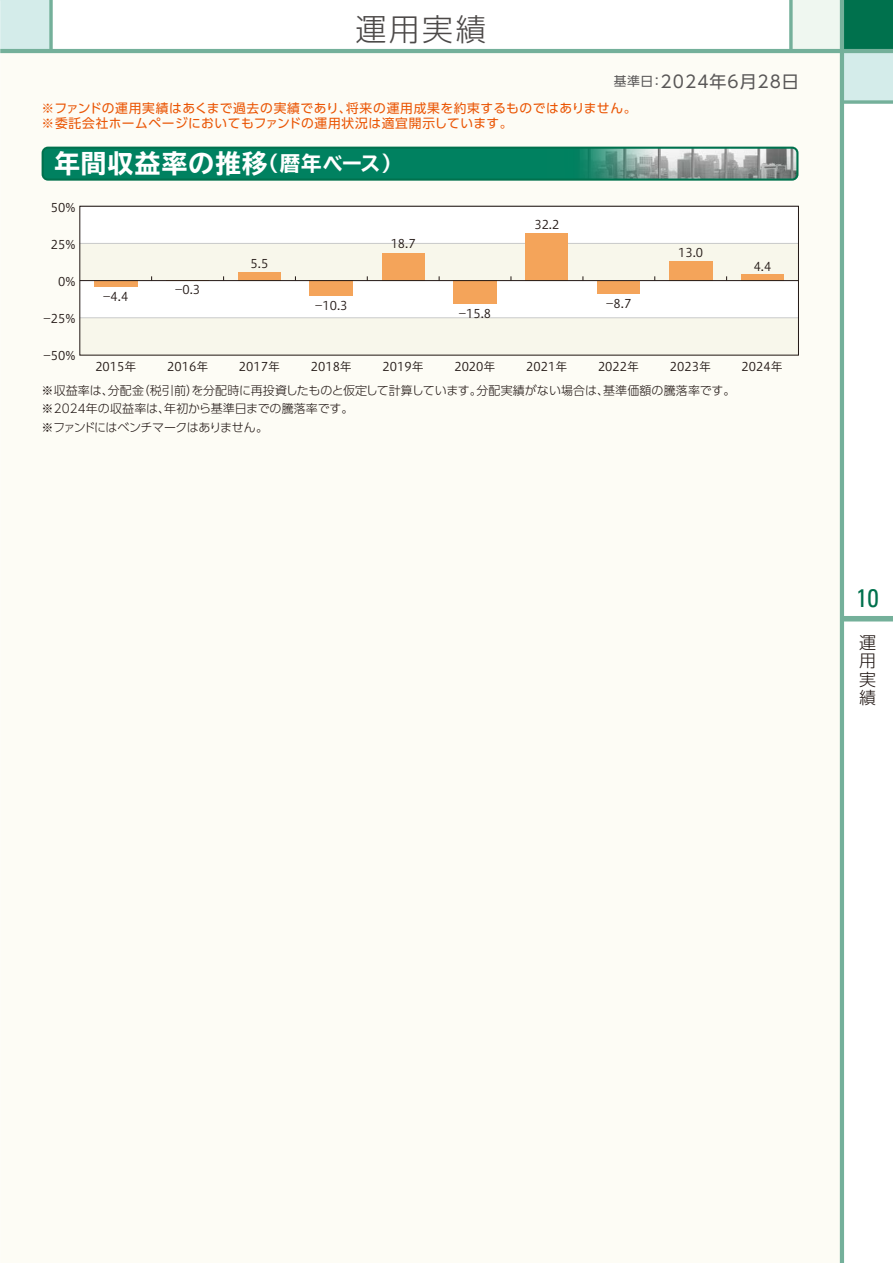
<style>
.page{position:relative;width:893px;height:1263px;background:#fff}
.page>*{position:absolute;margin:0;border:0;box-sizing:border-box;transform-origin:0 0}
.t1{font:300 30.9px "UD Shin Go Pro";color:#4c4948}
.t2{font:700 expanded 25.5px "TBUD Go Std";letter-spacing:.05em;color:#fff}
.t3{font:condensed 25.5px "Univers";color:#00714d}
.t4{font:16.95px "UD Shin Go Pro";letter-spacing:.06em;color:#595757}
.t5{font:300 16.95px/18.6px "UD Shin Go Pro";color:#221815;text-align:justify}
.t6{font:12.75px/14.9px "UD Shin Go Pro";letter-spacing:.045em;color:#ea5504}
.t7{font:300 12px/18px "UD Shin Go Pro";letter-spacing:-.01em;color:#221815}
.t8{font:12px "Hiragino UD Sans Std W3";color:#221815}
.s1{font-size:12.75px}
.s2{font-size:20.4px}
</style>
<div class="page">
<div style="left:0;top:0;width:51px;height:51px;background:#d4ecea"></div>
<div style="left:842px;top:0;width:51px;height:51px;background:#00714d"></div>
<div style="left:842px;top:51px;width:51px;height:51px;background:#d4ecea"></div>
<div style="left:791px;top:0;width:51px;height:51px;background:#eff7f0"></div>
<div style="left:842px;top:616px;width:51px;height:5px;background:#74b09a"></div>
<div style="left:0;top:51px;width:842px;height:1212px;background:#fdfcf5"></div>
<hr style="left:840px;top:0;width:4px;height:1263px;background:#74b09a">
<hr style="left:0;top:49px;width:893px;height:4px;background:#74b09a">
<svg style="left:844px;top:100px;width:49px;height:4px"></svg>
<svg style="left:49px;top:0;width:4px;height:49px"></svg>
<svg style="left:789px;top:0;width:4px;height:49px"></svg>
<svg style="left:42px;top:147px;width:756px;height:34px;background:#05805f"></svg>
<img style="left:542px;top:149px;width:254px;height:29px">
<div style="left:80px;top:206px;width:718px;height:37px;background:#fff"></div>
<div style="left:80px;top:281px;width:718px;height:37px;background:#fff"></div>
<div style="left:80px;top:318px;width:718px;height:37px;background:#f8f7eb"></div>
<div style="left:80px;top:243px;width:718px;height:38px;background:#f8f7eb"></div>
<hr style="left:80px;top:243px;width:718px;height:1px;background:#c9caca">
<hr style="left:80px;top:317px;width:718px;height:1px;background:#c9caca">
<div style="left:80px;top:206px;width:719px;height:149px;border:1px solid #221815"></div>
<div style="left:741px;top:274px;width:43px;height:7px;background:#f4a45a"></div>
<div style="left:669px;top:261px;width:43px;height:20px;background:#f4a45a"></div>
<div style="left:597px;top:281px;width:43px;height:13px;background:#f4a45a"></div>
<div style="left:525px;top:233px;width:43px;height:48px;background:#f4a45a"></div>
<div style="left:454px;top:281px;width:43px;height:23px;background:#f4a45a"></div>
<div style="left:382px;top:253px;width:43px;height:28px;background:#f4a45a"></div>
<div style="left:310px;top:281px;width:43px;height:15px;background:#f4a45a"></div>
<div style="left:238px;top:272px;width:43px;height:9px;background:#f4a45a"></div>
<hr style="left:166px;top:281px;width:43px;height:1px;background:#f4a45a">
<div style="left:94px;top:281px;width:43px;height:6px;background:#f4a45a"></div>
<hr style="left:80px;top:280px;width:718px;height:1px;background:#221815">
<hr style="left:0;top:0;width:1px;height:51px;background:#eff7f0">
<h1 class="t1" style="left:356px;top:4px;width:132px">運用実績</h1>
<h3 class="t4" style="left:614px;top:68px;width:187px"><span class="s1">基準日：</span>2024年6月28日</h3>
<p class="t6" style="left:42px;top:101px;width:597px">※ファンドの運用実績はあくまで過去の実績であり、将来の運用成果を約束するものではありません。※委託会社ホームページにおいてもファンドの運用状況は適宜開示しています。</p>
<h2 class="t2" style="left:54px;top:149px;width:349px">年間収益率の推移<span class="s2">（暦年ベース）</span></h2>
<p class="t8" style="left:51px;top:198px;width:26px">50%</p>
<p class="t8" style="left:51px;top:235px;width:26px">25%</p>
<p class="t8" style="left:58px;top:272px;width:19px">0%</p>
<p class="t8" style="left:44px;top:310px;width:34px">-25%</p>
<p class="t8" style="left:44px;top:347px;width:34px">-50%</p>
<p class="t8" style="left:103px;top:287px;width:27px">-4.4</p>
<p class="t8" style="left:175px;top:280px;width:27px">-0.3</p>
<p class="t8" style="left:251px;top:255px;width:19px">5.5</p>
<p class="t8" style="left:315px;top:297px;width:34px">-10.3</p>
<p class="t8" style="left:391px;top:234px;width:27px">18.7</p>
<p class="t8" style="left:459px;top:304px;width:34px">-15.8</p>
<p class="t8" style="left:534px;top:215px;width:27px">32.2</p>
<p class="t8" style="left:606px;top:294px;width:27px">-8.7</p>
<p class="t8" style="left:678px;top:244px;width:27px">13.0</p>
<p class="t8" style="left:95px;top:358px;width:43px">2015年</p>
<p class="t8" style="left:167px;top:358px;width:43px">2016年</p>
<p class="t8" style="left:239px;top:358px;width:43px">2017年</p>
<p class="t8" style="left:311px;top:358px;width:43px">2018年</p>
<p class="t8" style="left:383px;top:358px;width:43px">2019年</p>
<p class="t8" style="left:454px;top:358px;width:43px">2020年</p>
<p class="t8" style="left:526px;top:358px;width:43px">2021年</p>
<p class="t8" style="left:598px;top:358px;width:43px">2022年</p>
<p class="t8" style="left:670px;top:358px;width:43px">2023年</p>
<p class="t7" style="left:42px;top:381px;width:695px">※収益率は、分配金（税引前）を分配時に再投資したものと仮定して計算しています。分配実績がない場合は、基準価額の騰落率です。※2024年の収益率は、年初から基準日までの騰落率です。<br>※ファンドにはベンチマークはありません。</p>
<p class="t8" style="left:754px;top:257px;width:19px">4.4</p>
<p class="t8" style="left:742px;top:358px;width:43px">2024年</p>
<h2 class="t3" style="left:856px;top:582px;width:24px">10</h2>
<h3 class="t5" style="left:859px;top:632px;width:18px">運用実績</h3>
</div>
